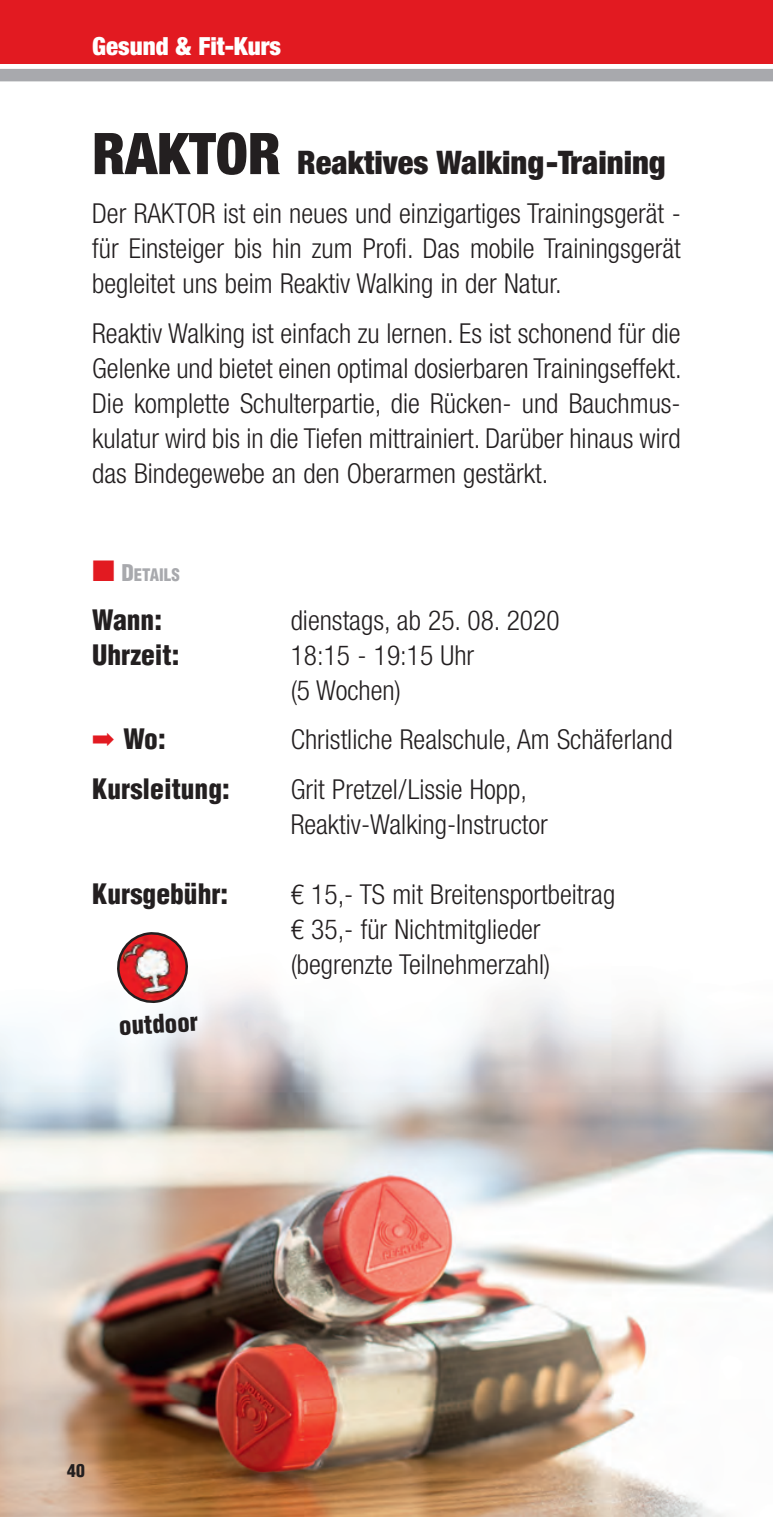
<style>
.page{position:relative;width:773px;height:1517px;background:#fff}
.page>*{position:absolute;margin:0;border:0;box-sizing:border-box;transform-origin:0 0}
.t1{font:900 condensed 32.5px "Helvetica Neue";color:#231f20}
.t2{font:300 condensed 27.5px/35px "Helvetica Neue";color:#231f20}
.t3{font:900 condensed 27.5px "Helvetica";color:#231f20}
.t4{font:900 condensed 25px "Helvetica Neue";color:#fff}
.t5{font:900 condensed 25px "Helvetica";color:#231f20}
.t6{font:900 condensed 17.5px "Helvetica";color:#231f20}
.t7{font:900 condensed 17px "Helvetica";color:#a8a9ad}
.s1{font-size:57.5px}
.s2{font-size:22.5px}
.s3{color:#e21a21}
.s4{font-family:"Linotype Euro Font Gto P";font-weight:400;font-stretch:normal}
</style>
<div class="page">
<img style="left:0;top:986px;width:772px;height:531px">
<div style="left:0;top:69px;width:772px;height:12px;background:#a8a9ad"></div>
<div style="left:0;top:0;width:772px;height:64px;background:#e21a21"></div>
<img style="left:116px;top:932px;width:73px;height:72px">
<p class="t4" style="left:92px;top:30px;width:190px">Gesund &amp; Fit-Kurs</p>
<p class="t1" style="left:92px;top:142px;width:575px"><span class="s1">RAKTOR</span> Reaktives Walking-Training</p>
<p class="t2" style="left:92px;top:196px;width:590px;text-align:justify">Der RAKTOR ist ein neues und einzigartiges Trainingsgerät - für Einsteiger bis hin zum Profi. Das mobile Trainingsgerät begleitet uns beim Reaktiv Walking in der Natur.</p>
<p class="t2" style="left:92px;top:315px;width:591px;text-align:justify">Reaktiv Walking ist einfach zu lernen. Es ist schonend für die Gelenke und bietet einen optimal dosierbaren Trainingseffekt.<br>Die komplette Schulterpartie, die Rücken- und Bauchmus&shy;kulatur wird bis in die Tiefen mittrainiert. Darüber hinaus wird das Bindegewebe an den Oberarmen gestärkt.</p>
<p class="t7" style="left:121px;top:564px;width:60px"><span class="s2">D</span>ETAILS</p>
<p class="t3" style="left:92px;top:602px;width:71px">Wann:</p>
<p class="t2" style="left:291px;top:602px;width:270px">dienstags, ab 25. 08. 2020</p>
<p class="t3" style="left:92px;top:637px;width:89px">Uhrzeit:</p>
<p class="t2" style="left:291px;top:637px;width:185px">18:15 - 19:15 Uhr (5 Wochen)</p>
<p class="t3" style="left:92px;top:722px;width:75px"><span class="s3">➡</span> Wo:</p>
<p class="t2" style="left:291px;top:722px;width:383px">Christliche Realschule, Am Schäferland</p>
<p class="t3" style="left:92px;top:771px;width:139px">Kursleitung:</p>
<p class="t2" style="left:291px;top:771px;width:258px">Grit Pretzel/Lissie Hopp,<br>Reaktiv-Walking-Instructor</p>
<p class="t3" style="left:92px;top:876px;width:137px">Kursgebühr:</p>
<p class="t2" style="left:291px;top:876px;width:326px"><span class="s4">m</span> 15,- TS mit Breitensportbeitrag <span class="s4">m</span> 35,- für Nichtmitglieder (begrenzte Teilnehmerzahl)</p>
<p class="t5" style="left:118px;top:1010px;width:81px;rotate:-3deg">outdoor</p>
<p class="t6" style="left:67px;top:1459px;width:19px">40</p>
</div>
